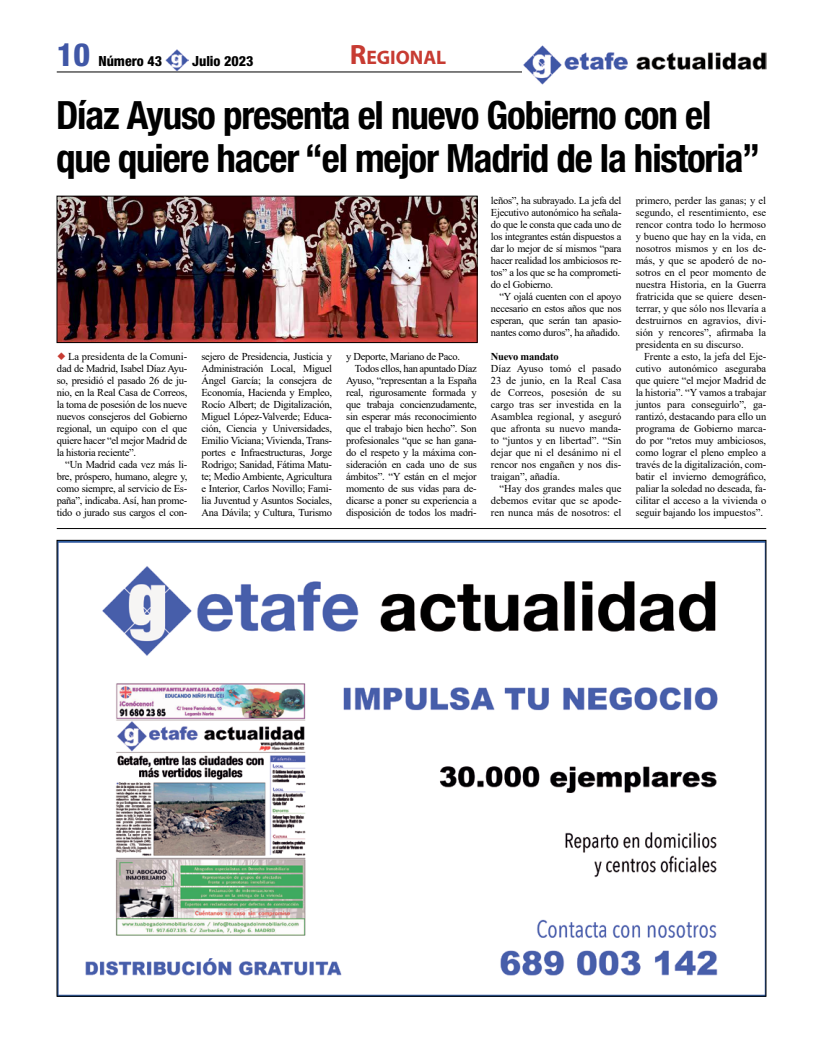
<style>
.page{position:relative;width:823px;height:1049px;background:#fff}
.page>*{position:absolute;margin:0;border:0;box-sizing:border-box;transform-origin:0 0}
.t1{font:700 condensed 39px/43px "Helvetica Neue";letter-spacing:-.03em;color:#000}
.t2{font:800 condensed 32px "Helvetica Neue";color:#4057a6}
.t3{font:700 19.6px "Myriad Pro";color:#c73b32}
.t4{font:800 condensed 14px "Helvetica Neue";color:#000}
.t5{font:10.5px/12px "Times New Roman";letter-spacing:-.025em;color:#000;text-align:justify}
.t6{font:700 10.5px "Times New Roman";letter-spacing:-.025em;color:#000}
.s1{font-size:28px}
</style>
<div class="page">
<img style="left:166px;top:49px;width:22px;height:22px">
<hr style="left:57px;top:72px;width:708px;height:1px;background:#000">
<img style="left:521px;top:45px;width:244px;height:40px">
<hr style="left:57px;top:528px;width:708px;height:1px;background:#000">
<img style="left:59px;top:542px;width:704px;height:434px">
<img style="left:59px;top:198px;width:416px;height:143px">
<div style="left:57px;top:196px;width:420px;height:147px;border:1px solid #000"></div>
<h2 class="t2" style="left:57px;top:34px;width:35px">10</h2>
<h3 class="t4" style="left:98px;top:52px;width:65px">Número 43</h3>
<h3 class="t4" style="left:192px;top:52px;width:63px">Julio 2023</h3>
<h3 class="t3" style="left:349px;top:45px;width:98px"><span class="s1">R</span>EGIONAL</h3>
<h1 class="t1" style="left:56px;top:93px;width:705px">Díaz Ayuso presenta el nuevo Gobierno con el que quiere hacer “el mejor Madrid de la historia”</h1>
<p class="t5" style="left:57px;top:350px;width:132px;text-indent:11px">La presidenta de la Comuni&shy;dad de Madrid, Isabel Díaz Ayu&shy;so, presidió el pasado 26 de ju&shy;nio, en la Real Casa de Correos, la toma de posesión de los nueve nuevos consejeros del Gobierno regional, un equipo con el que quiere hacer “el mejor Madrid de la historia reciente”.</p>
<p class="t5" style="left:57px;top:458px;width:132px;text-indent:9px">“Un Madrid cada vez más li&shy;bre, próspero, humano, alegre y, como siempre, al servicio de Es&shy;paña”, indicaba. Así, han prome&shy;tido o jurado sus cargos el con-</p>
<p class="t5" style="left:201px;top:350px;width:132px">sejero de Presidencia, Justicia y Administración Local, Miguel Ángel García; la consejera de Economía, Hacienda y Empleo, Rocío Albert; de Digitalización, Miguel López-Valverde; Educa&shy;ción, Ciencia y Universidades, Emilio Viciana; Vivienda, Trans&shy;portes e Infraestructuras, Jorge Rodrigo; Sanidad, Fátima Matu&shy;te; Medio Ambiente, Agricultura e Interior, Carlos Novillo; Fami&shy;lia Juventud y Asuntos Sociales, Ana Dávila; y Cultura, Turismo</p>
<p class="t5" style="left:346px;top:350px;width:115px">y Deporte, Mariano de Paco.</p>
<p class="t5" style="left:354px;top:362px;width:123px">Todos ellos, han apuntado Díaz</p>
<p class="t5" style="left:346px;top:374px;width:132px">Ayuso, “representan a la España</p>
<p class="t5" style="left:346px;top:386px;width:132px">real, rigurosamente formada y</p>
<p class="t5" style="left:346px;top:398px;width:132px">que trabaja concienzudamente,</p>
<p class="t5" style="left:346px;top:410px;width:132px">sin esperar más reconocimiento</p>
<p class="t5" style="left:346px;top:422px;width:132px">que el trabajo bien hecho”. Son</p>
<p class="t5" style="left:346px;top:434px;width:132px">profesionales “que se han gana-</p>
<p class="t5" style="left:346px;top:446px;width:132px">do el respeto y la máxima con-</p>
<p class="t5" style="left:346px;top:458px;width:132px">sideración en cada uno de sus</p>
<p class="t5" style="left:346px;top:470px;width:132px">ámbitos”. “Y están en el mejor</p>
<p class="t5" style="left:346px;top:482px;width:132px">momento de sus vidas para de-</p>
<p class="t5" style="left:346px;top:494px;width:132px">dicarse a poner su experiencia a</p>
<p class="t5" style="left:346px;top:506px;width:132px">disposición de todos los madri-</p>
<p class="t5" style="left:490px;top:194px;width:132px">leños”, ha subrayado. La jefa del Ejecutivo autonómico ha señala&shy;do que le consta que cada uno de los integrantes están dispuestos a dar lo mejor de sí mismos “para hacer realidad los ambiciosos re&shy;tos” a los que se ha comprometi&shy;do el Gobierno.</p>
<p class="t5" style="left:490px;top:290px;width:132px;text-indent:9px">“Y ojalá cuenten con el apoyo necesario en estos años que nos esperan, que serán tan apasio&shy;nantes como duros”, ha añadido.</p>
<p class="t6" style="left:490px;top:349px;width:69px">Nuevo mandato</p>
<p class="t5" style="left:490px;top:362px;width:132px">Díaz Ayuso tomó el pasado 23 de junio, en la Real Casa de Correos, posesión de su cargo tras ser investida en la Asamblea regional, y aseguró que afronta su nuevo manda&shy;to “juntos y en libertad”. “Sin dejar que ni el desánimo ni el rencor nos engañen y nos dis&shy;traigan”, añadía.</p>
<p class="t5" style="left:490px;top:482px;width:132px;text-indent:9px">“Hay dos grandes males que debemos evitar que se apode&shy;ren nunca más de nosotros: el</p>
<p class="t5" style="left:635px;top:194px;width:132px">primero, perder las ganas; y el segundo, el resentimiento, ese rencor contra todo lo hermoso y bueno que hay en la vida, en nosotros mismos y en los de&shy;más, y que se apoderó de no&shy;sotros en el peor momento de nuestra Historia, en la Guerra fratricida que se quiere desen&shy;terrar, y que sólo nos llevaría a destruirnos en agravios, divi&shy;sión y rencores”, afirmaba la presidenta en su discurso.</p>
<p class="t5" style="left:635px;top:350px;width:132px;text-indent:9px">Frente a esto, la jefa del Eje&shy;cutivo autonómico aseguraba que quiere “el mejor Madrid de la historia”. “Y vamos a trabajar juntos para conseguirlo”, ga&shy;rantizó, destacando para ello un programa de Gobierno marca&shy;do por “retos muy ambiciosos, como lograr el pleno empleo a través de la digitalización, com&shy;batir el invierno demográfico, paliar la soledad no deseada, fa&shy;cilitar el acceso a la vivienda o seguir bajando los impuestos”.</p>
</div>
